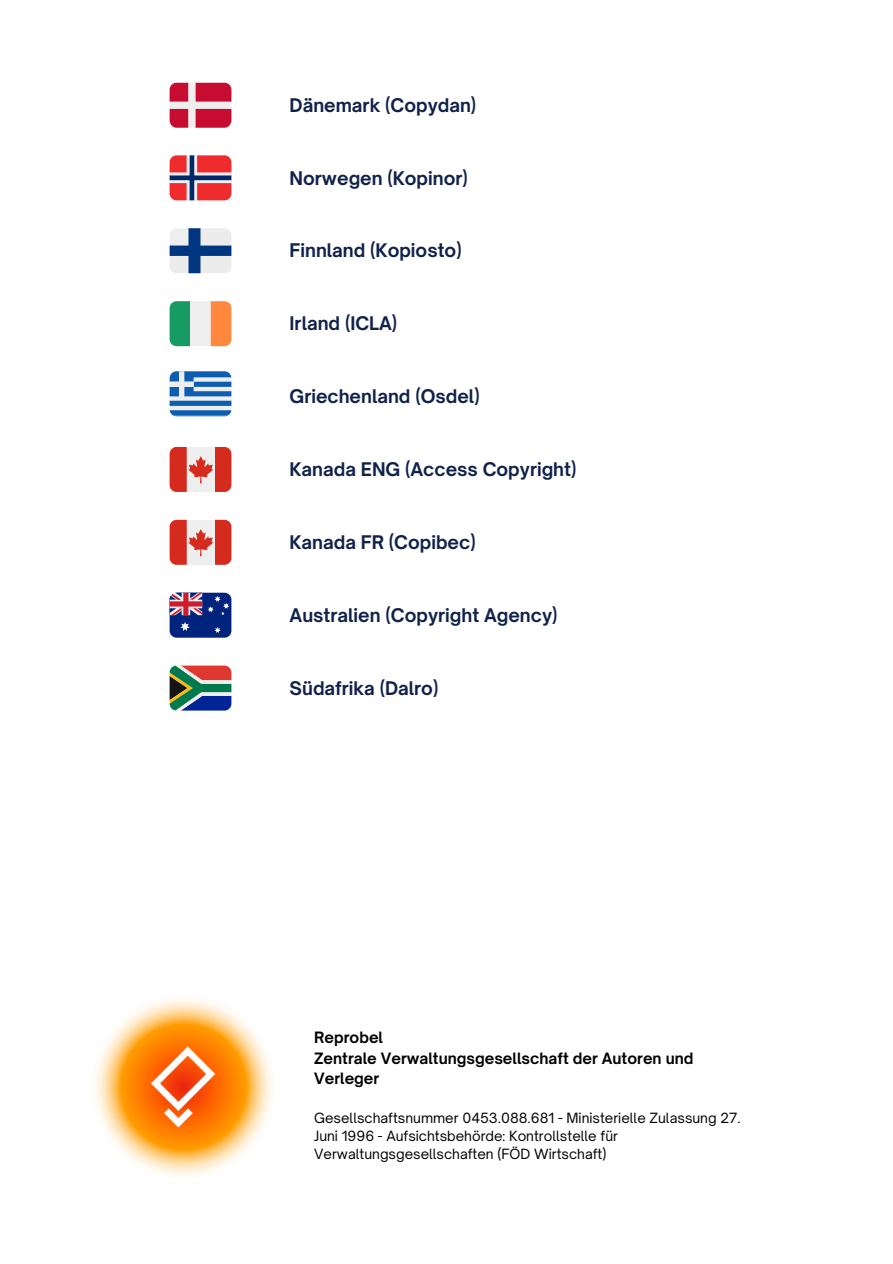
<style>
.page{position:relative;width:893px;height:1264px;background:#fff}
.page>*{position:absolute;margin:0;border:0;box-sizing:border-box;transform-origin:0 0}
.t1{font:700 18px "Open Sauce One";color:#11224a}
.t2{font:700 15px/20.2px "Open Sauce One";color:#000}
.t3{font:13.5px/18px "Open Sauce One";color:#000}
</style>
<div class="page">
<img style="left:95px;top:998px;width:177px;height:178px">
<svg style="left:169px;top:83px;width:62px;height:45px;background:#d24d67"></svg>
<svg style="left:169px;top:155px;width:62px;height:45px;background:#c65662"></svg>
<svg style="left:169px;top:228px;width:62px;height:45px;background:#94a7c4"></svg>
<svg style="left:169px;top:301px;width:21px;height:45px"></svg>
<div style="left:190px;top:301px;width:21px;height:45px;background:#eee"></div>
<svg style="left:211px;top:301px;width:20px;height:45px"></svg>
<svg style="left:169px;top:371px;width:62px;height:45px;background:#6d9bcb"></svg>
<svg style="left:169px;top:447px;width:62px;height:45px;background:#de746c"></svg>
<svg style="left:169px;top:520px;width:62px;height:45px;background:#de756c"></svg>
<svg style="left:169px;top:592px;width:62px;height:45px;background:#414587"></svg>
<svg style="left:169px;top:665px;width:62px;height:45px;background:#686d6d"></svg>
<p class="t1" style="left:289px;top:94px;width:188px">Dänemark (Copydan)</p>
<p class="t1" style="left:289px;top:166px;width:180px">Norwegen (Kopinor)</p>
<p class="t1" style="left:289px;top:239px;width:174px">Finnland (Kopiosto)</p>
<p class="t1" style="left:289px;top:312px;width:109px">Irland (ICLA)</p>
<p class="t1" style="left:289px;top:385px;width:192px">Griechenland (Osdel)</p>
<p class="t1" style="left:289px;top:458px;width:288px">Kanada ENG (Access Copyright)</p>
<p class="t1" style="left:289px;top:531px;width:188px">Kanada FR (Copibec)</p>
<p class="t1" style="left:289px;top:604px;width:269px">Australien (Copyright Agency)</p>
<p class="t1" style="left:289px;top:676px;width:150px">Südafrika (Dalro)</p>
<p class="t2" style="left:314px;top:1027px;width:70px">Reprobel</p>
<p class="t2" style="left:314px;top:1047px;width:381px">Zentrale Verwaltungsgesellschaft der Autoren und<br>Verleger</p>
<p class="t3" style="left:314px;top:1108px;width:428px">Gesellschaftsnummer 0453.088.681 - Ministerielle Zulassung 27.<br>Juni 1996 - Aufsichtsbehörde: Kontrollstelle für<br>Verwaltungsgesellschaften (FÖD Wirtschaft)</p>
</div>
